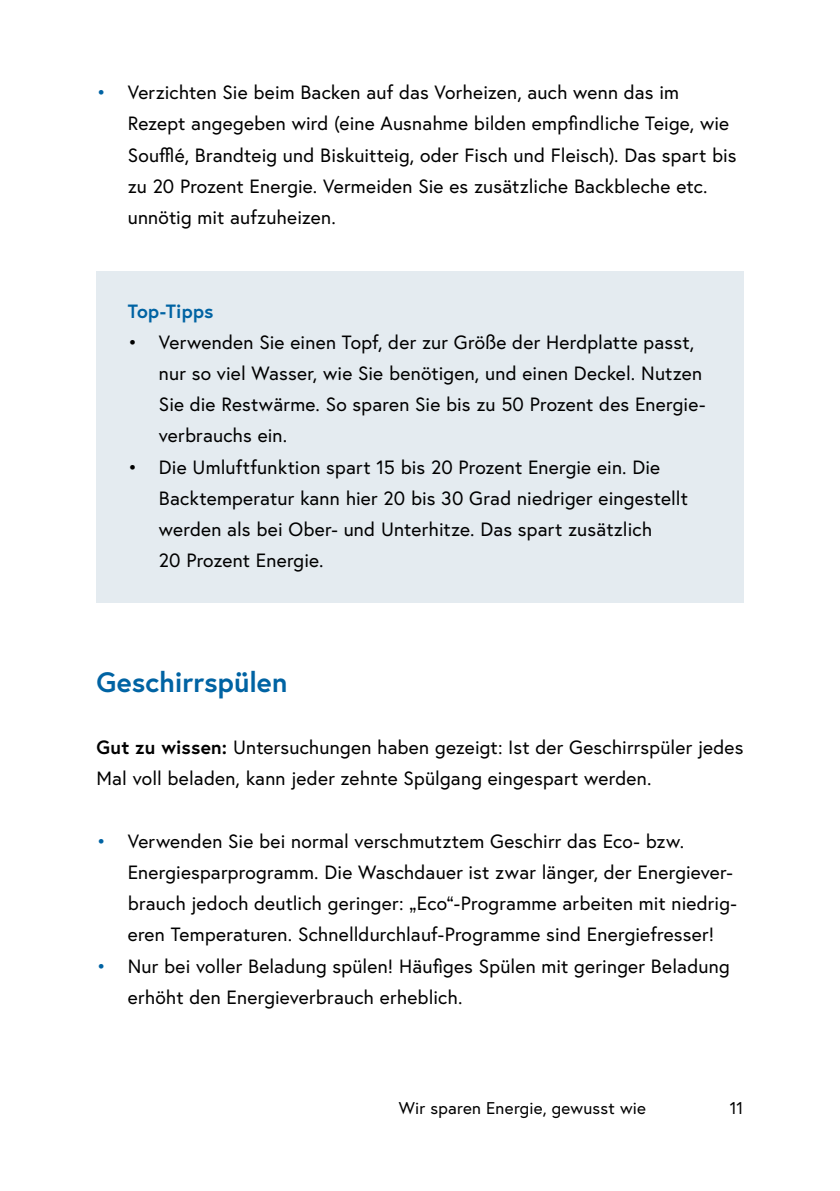
<style>
.page{position:relative;width:840px;height:1191px;background:#fff}
.page>*{position:absolute;margin:0;border:0;box-sizing:border-box;transform-origin:0 0}
.h2_ohne_Nummerierung{font:700 28px "Europa Austria";color:#0063a3}
.p_Abstand_danach{font:19.2px/31.2px "Europa Austria";letter-spacing:.01em;color:#000}
.Infobox_p_Infobox_Titel{font:700 19.2px "Europa Austria";letter-spacing:.01em;color:#0063a3}
.t1{font:17px "Europa Austria";letter-spacing:.015em;color:#000}
.s1{color:#0063a3}
.s2{font-weight:700}
</style>
<div class="page">
<div style="left:96px;top:271px;width:647px;height:82px;background:#e4ebf0"></div>
<div style="left:96px;top:302px;width:647px;height:176px;background:#e4ebf0"></div>
<div style="left:96px;top:427px;width:647px;height:175px;background:#e4ebf0"></div>
<p class="p_Abstand_danach" style="left:128px;top:77px;width:610px;text-indent:-31px"><span class="s1">•</span> Verzichten Sie beim Backen auf das Vorheizen, auch wenn das im Rezept angegeben wird (eine Ausnahme bilden empfindliche Teige, wie Soufflé, Brandteig und Biskuitteig, oder Fisch und Fleisch). Das spart bis zu 20 Prozent Energie. Vermeiden Sie es zusätzliche Backbleche etc. unnötig mit aufzuheizen.</p>
<p class="Infobox_p_Infobox_Titel" style="left:128px;top:298px;width:87px">Top-Tipps</p>
<p class="p_Abstand_danach" style="left:159px;top:326px;width:547px;text-indent:-31px">• Verwenden Sie einen Topf, der zur Größe der Herdplatte passt, nur so viel Wasser, wie Sie benötigen, und einen Deckel. Nutzen Sie die Restwärme. So sparen Sie bis zu 50 Prozent des Energie&shy;verbrauchs ein.</p>
<p class="p_Abstand_danach" style="left:159px;top:451px;width:530px;text-indent:-31px">• Die Umluftfunktion spart 15 bis 20 Prozent Energie ein. Die Backtemperatur kann hier 20 bis 30 Grad niedriger eingestellt werden als bei Ober- und Unterhitze. Das spart zusätzlich<br>20 Prozent Energie.</p>
<h2 class="h2_ohne_Nummerierung" style="left:96px;top:663px;width:192px">Geschirrspülen</h2>
<p class="p_Abstand_danach" style="left:96px;top:731px;width:648px"><span class="s2">Gut zu wissen:</span> Untersuchungen haben gezeigt: Ist der Geschirrspüler jedes<br>Mal voll beladen, kann jeder zehnte Spülgang eingespart werden.</p>
<p class="p_Abstand_danach" style="left:128px;top:825px;width:609px;text-indent:-31px"><span class="s1">•</span> Verwenden Sie bei normal verschmutztem Geschirr das Eco- bzw.<br>Energiesparprogramm. Die Waschdauer ist zwar länger, der Energiever&shy;brauch jedoch deutlich geringer: „Eco“-Programme arbeiten mit niedrig&shy;eren Temperaturen. Schnelldurchlauf-Programme sind Energiefresser!</p>
<p class="p_Abstand_danach" style="left:128px;top:950px;width:603px;text-indent:-31px"><span class="s1">•</span> Nur bei voller Beladung spülen! Häufiges Spülen mit geringer Beladung erhöht den Energieverbrauch erheblich.</p>
<p class="t1" style="left:398px;top:1096px;width:248px">Wir sparen Energie, gewusst wie</p>
<p class="t1" style="left:729px;top:1096px;width:15px">11</p>
</div>
